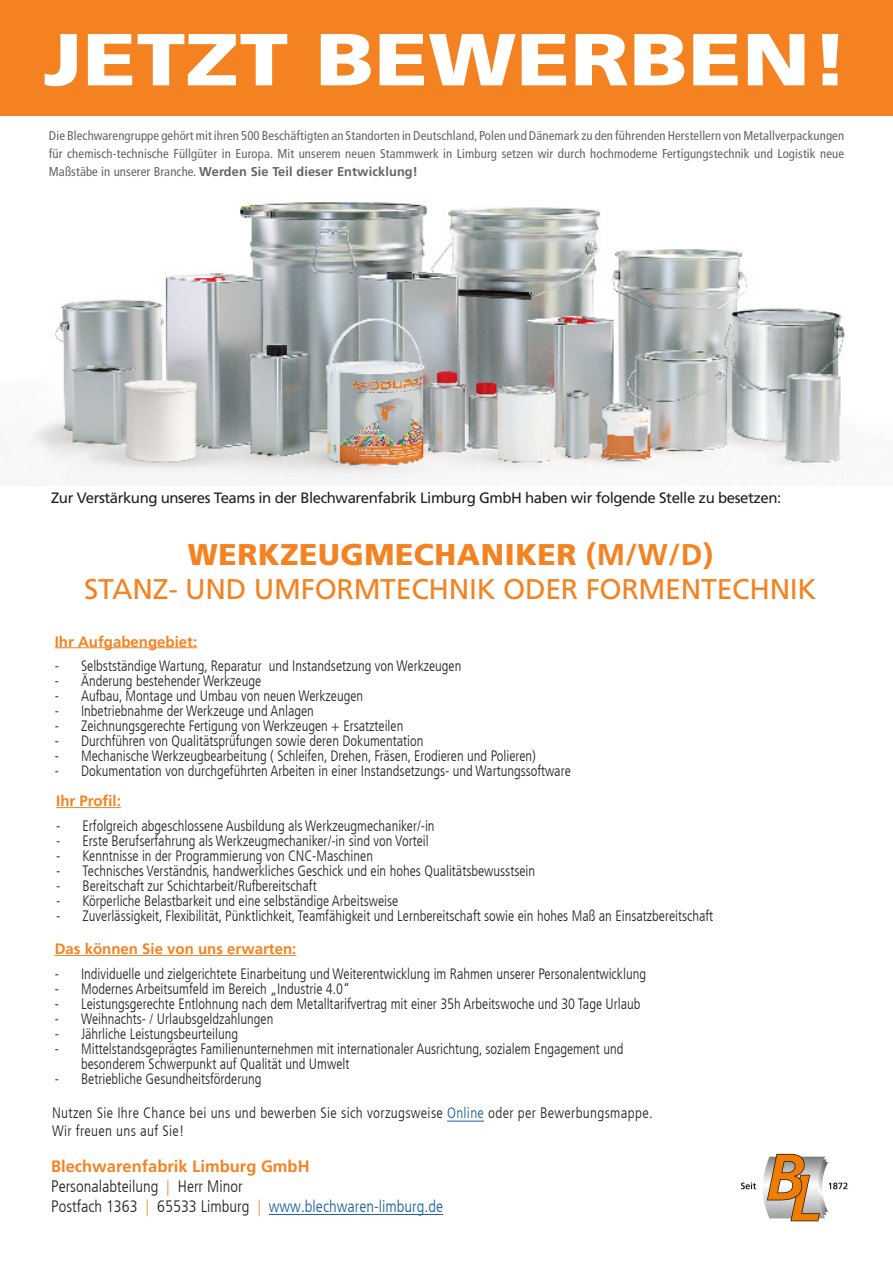
<style>
.page{position:relative;width:893px;height:1263px;background:#fff}
.page>*{position:absolute;margin:0;border:0;box-sizing:border-box;transform-origin:0 0}
.t1{font:900 73.5px "Frutiger LT Com";color:#fff;scale:1.2 1}
.t2{font:900 30px "Frutiger LT Com";letter-spacing:.02em;color:#f58220}
.t3{font:28.5px "Frutiger LT Com";letter-spacing:-.01em;color:#f58220}
.t4{font:300 condensed 16.5px/19.8px "Frutiger LT Com";color:#231f20}
.t5{font:300 condensed 15px/15px "Frutiger LT Com";color:#231f20;scale:.96 1}
.t6{font:300 condensed 15px/18px "Frutiger LT Com";letter-spacing:.02em;color:#231f20}
.t7{font:15px "Frutiger LT Com";letter-spacing:-.03em;color:#231f20}
.t8{font:700 15px "Frutiger LT Com";color:#f58220}
.t9{font:condensed 12.75px/18px "Frutiger LT Com";letter-spacing:.01em;color:#636366;text-align:justify}
.s1{font-weight:700;font-stretch:normal}
.s2{font-weight:700}
.s3{color:#175d9e}
.s4{font-weight:700;font-stretch:normal;color:#f58220}
.s5{color:#f58220}
</style>
<div class="page">
<img style="left:30px;top:202px;width:815px;height:278px">
<div style="left:0;top:0;width:893px;height:116px;background:#f58220"></div>
<img style="left:741px;top:1153px;width:107px;height:69px">
<hr style="left:55px;top:647px;width:142px;height:1px;background:#f58220">
<hr style="left:56px;top:807px;width:65px;height:1px;background:#f58220">
<hr style="left:55px;top:955px;width:241px;height:1px;background:#f58220">
<hr style="left:269px;top:1214px;width:174px;height:1px;background:#175d9e">
<hr style="left:447px;top:1121px;width:37px;height:1px;background:#175d9e">
<h1 class="t1" style="left:43px;top:15px;width:673px">JETZT BEWERBEN!</h1>
<p class="t9" style="left:49px;top:127px;width:797px">Die Blechwarengruppe gehört mit ihren 500 Beschäftigten an Standorten in Deutschland, Polen und Dänemark zu den führenden Herstellern von Metallverpackungen für chemisch-technische Füllgüter in Europa. Mit unserem neuen Stammwerk in Limburg setzen wir durch hochmoderne Fertigungstechnik und Logistik neue Maßstäbe in unserer Branche. <span class="s1">Werden Sie Teil dieser Entwicklung!</span></p>
<p class="t7" style="left:51px;top:489px;width:732px">Zur Verstärkung unseres Teams in der Blechwarenfabrik Limburg GmbH haben wir folgende Stelle zu besetzen:</p>
<h2 class="t2" style="left:188px;top:536px;width:527px">WERKZEUGMECHANIKER <span class="s2">(M/W/D)</span></h2>
<h3 class="t3" style="left:84px;top:573px;width:734px">STANZ- UND UMFORMTECHNIK ODER FORMENTECHNIK</h3>
<p class="t8" style="left:55px;top:632px;width:144px">Ihr Aufgabengebiet:</p>
<p class="t5" style="left:55px;top:658px;width:425px">- Selbstständige Wartung, Reparatur und Instandsetzung von Werkzeugen</p>
<p class="t5" style="left:55px;top:673px;width:217px">- Änderung bestehender Werkzeuge</p>
<p class="t5" style="left:55px;top:688px;width:323px">- Aufbau, Montage und Umbau von neuen Werkzeugen</p>
<p class="t5" style="left:55px;top:703px;width:272px">- Inbetriebnahme der Werkzeuge und Anlagen</p>
<p class="t5" style="left:55px;top:718px;width:365px">- Zeichnungsgerechte Fertigung von Werkzeugen + Ersatzteilen</p>
<p class="t5" style="left:55px;top:733px;width:385px">- Durchführen von Qualitätsprüfungen sowie deren Dokumentation</p>
<p class="t5" style="left:55px;top:748px;width:503px">- Mechanische Werkzeugbearbeitung ( Schleifen, Drehen, Fräsen, Erodieren und Polieren)</p>
<p class="t5" style="left:55px;top:763px;width:539px">- Dokumentation von durchgeführten Arbeiten in einer Instandsetzungs- und Wartungssoftware</p>
<p class="t8" style="left:56px;top:792px;width:66px">Ihr Profil:</p>
<p class="t5" style="left:56px;top:818px;width:396px">- Erfolgreich abgeschlossene Ausbildung als Werkzeugmechaniker/-in</p>
<p class="t5" style="left:56px;top:833px;width:390px">- Erste Berufserfahrung als Werkzeugmechaniker/-in sind von Vorteil</p>
<p class="t5" style="left:56px;top:848px;width:332px">- Kenntnisse in der Programmierung von CNC-Maschinen</p>
<p class="t5" style="left:56px;top:863px;width:500px">- Technisches Verständnis, handwerkliches Geschick und ein hohes Qualitätsbewusstsein</p>
<p class="t5" style="left:56px;top:878px;width:273px">- Bereitschaft zur Schichtarbeit/Rufbereitschaft</p>
<p class="t5" style="left:56px;top:893px;width:358px">- Körperliche Belastbarkeit und eine selbständige Arbeitsweise</p>
<p class="t5" style="left:56px;top:908px;width:686px">- Zuverlässigkeit, Flexibilität, Pünktlichkeit, Teamfähigkeit und Lernbereitschaft sowie ein hohes Maß an Einsatzbereitschaft</p>
<p class="t8" style="left:55px;top:940px;width:243px">Das können Sie von uns erwarten:</p>
<p class="t5" style="left:55px;top:966px;width:617px">- Individuelle und zielgerichtete Einarbeitung und Weiterentwicklung im Rahmen unserer Personalentwicklung</p>
<p class="t5" style="left:55px;top:981px;width:309px">- Modernes Arbeitsumfeld im Bereich „Industrie 4.0“</p>
<p class="t5" style="left:55px;top:996px;width:612px">- Leistungsgerechte Entlohnung nach dem Metalltarifvertrag mit einer 35h Arbeitswoche und 30 Tage Urlaub</p>
<p class="t5" style="left:55px;top:1011px;width:229px">- Weihnachts- / Urlaubsgeldzahlungen</p>
<p class="t5" style="left:55px;top:1026px;width:192px">- Jährliche Leistungsbeurteilung</p>
<p class="t5" style="left:81px;top:1041px;width:566px;text-indent:-26px">- Mittelstandsgeprägtes Familienunternehmen mit internationaler Ausrichtung, sozialem Engagement und besonderem Schwerpunkt auf Qualität und Umwelt</p>
<p class="t5" style="left:55px;top:1071px;width:217px">- Betriebliche Gesundheitsförderung</p>
<p class="t6" style="left:52px;top:1104px;width:602px">Nutzen Sie Ihre Chance bei uns und bewerben Sie sich vorzugsweise <span class="s3">Online</span> oder per Bewerbungsmappe.<br>Wir freuen uns auf Sie!</p>
<p class="t4" style="left:51px;top:1156px;width:394px"><span class="s4">Blechwarenfabrik Limburg GmbH<br></span>Personalabteilung <span class="s5">|</span> Herr Minor<br>Postfach 1363 <span class="s5">|</span> 65533 Limburg <span class="s5">|</span> <span class="s3">www.blechwaren-limburg.de</span></p>
</div>
